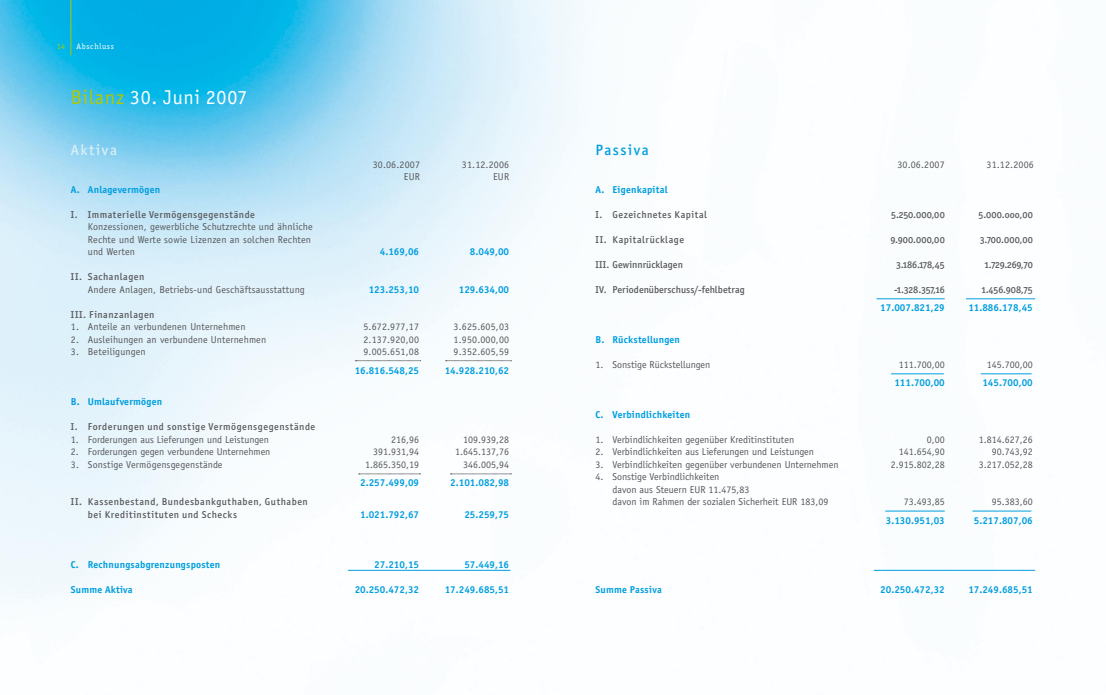
<style>
.page{position:relative;width:1106px;height:695px;background:#fff}
.page>*{position:absolute;margin:0;border:0;box-sizing:border-box;transform-origin:0 0}
.t1{font:20px "Officina San ITC";letter-spacing:.04em;color:#fff}
.t2{font:500 15px "Officina San ITC";letter-spacing:.1em;color:#009ee0}
.t3{font:500 15px "Officina San ITC";letter-spacing:.1em;color:#d7eef8}
.t4{font:10px/12.5px "Officina Sans";color:#58585a}
.t5{font:700 10px "Officina Sans";color:#009ee0}
.t6{font:10px/12.5px "Officina San ITC Medium OS";letter-spacing:.05em;color:#58585a}
.t7{font:10px "Officina San ITC Bold OS";letter-spacing:.025em;color:#009ee0}
.t8{font:10px "Officina Ser ITC Medium OS";color:#58585a}
.t9{font:10px "Officina San ITC Medium OS";letter-spacing:.01em;color:#58585a}
.t10{font:10px "Officina San ITC Medium OS";letter-spacing:.005em;color:#58585a}
.t11{font:8px "Officina Ser ITC";letter-spacing:.075em;color:#fff}
.t12{font:8px "Officina Ser ITC";color:#b1c800}
.s1{color:#b1c800}
</style>
<div class="page">
<img style="left:0;top:0;width:1036px;height:599px">
<svg style="left:355px;top:360px;width:66px;height:1px"></svg>
<svg style="left:445px;top:360px;width:66px;height:1px"></svg>
<hr style="left:348px;top:570px;width:162px;height:1px;background:#009ee0">
<hr style="left:876px;top:298px;width:68px;height:1px;background:#009ee0">
<hr style="left:966px;top:298px;width:69px;height:1px;background:#009ee0">
<hr style="left:885px;top:510px;width:59px;height:1px;background:#009ee0">
<hr style="left:972px;top:510px;width:59px;height:1px;background:#009ee0">
<hr style="left:873px;top:570px;width:162px;height:1px;background:#009ee0">
<svg style="left:359px;top:473px;width:62px;height:1px"></svg>
<svg style="left:450px;top:473px;width:61px;height:1px"></svg>
<hr style="left:891px;top:373px;width:52px;height:1px;background:#009ee0">
<hr style="left:980px;top:373px;width:51px;height:1px;background:#009ee0">
<hr style="left:71px;top:0;width:1px;height:55px;background:#b1c800">
<p class="t12" style="left:57px;top:41px;width:10px">14</p>
<p class="t11" style="left:77px;top:41px;width:39px">Abschluss</p>
<h1 class="t1" style="left:71px;top:86px;width:178px"><span class="s1">Bilanz</span> 30. Juni 2007</h1>
<h2 class="t3" style="left:71px;top:141px;width:48px">Aktiva</h2>
<h2 class="t2" style="left:595px;top:141px;width:55px">Passiva</h2>
<p class="t4" style="left:373px;top:158px;width:49px">30.06.2007</p>
<p class="t4" style="left:462px;top:158px;width:49px">31.12.2006</p>
<p class="t4" style="left:404px;top:170px;width:18px">EUR</p>
<p class="t4" style="left:493px;top:170px;width:18px">EUR</p>
<p class="t7" style="left:71px;top:183px;width:91px">A. Anlagevermögen</p>
<p class="t6" style="left:71px;top:208px;width:185px">I. Immaterielle Vermögensgegenstände</p>
<p class="t4" style="left:88px;top:220px;width:226px">Konzessionen, gewerbliche Schutzrechte und ähnliche<br>Rechte und Werte sowie Lizenzen an solchen Rechten und Werten</p>
<p class="t6" style="left:71px;top:270px;width:75px">II. Sachanlagen</p>
<p class="t4" style="left:88px;top:283px;width:218px">Andere Anlagen, Betriebs-und Geschäftsausstattung</p>
<p class="t6" style="left:71px;top:308px;width:85px">III. Finanzanlagen</p>
<p class="t4" style="left:71px;top:320px;width:176px">1. Anteile an verbundenen Unternehmen</p>
<p class="t4" style="left:71px;top:333px;width:197px">2. Ausleihungen an verbundene Unternehmen</p>
<p class="t4" style="left:71px;top:345px;width:76px">3. Beteiligungen</p>
<p class="t7" style="left:71px;top:395px;width:93px">B. Umlaufvermögen</p>
<p class="t6" style="left:71px;top:420px;width:246px">I. Forderungen und sonstige Vermögensgegenstände</p>
<p class="t4" style="left:71px;top:433px;width:200px">1. Forderungen aus Lieferungen und Leistungen</p>
<p class="t4" style="left:71px;top:445px;width:201px">2. Forderungen gegen verbundene Unternehmen</p>
<p class="t4" style="left:71px;top:458px;width:153px">3. Sonstige Vermögensgegenstände</p>
<p class="t6" style="left:88px;top:495px;width:221px;text-indent:-17px">II. Kassenbestand, Bundesbankguthaben, Guthaben bei Kreditinstituten und Schecks</p>
<p class="t7" style="left:71px;top:558px;width:151px">C. Rechnungsabgrenzungsposten</p>
<p class="t7" style="left:71px;top:583px;width:63px">Summe Aktiva</p>
<p class="t5" style="left:380px;top:245px;width:41px">4.169,06</p>
<p class="t5" style="left:470px;top:245px;width:41px">8.049,00</p>
<p class="t5" style="left:369px;top:283px;width:52px">123.253,10</p>
<p class="t5" style="left:459px;top:283px;width:52px">129.634,00</p>
<p class="t4" style="left:363px;top:320px;width:57px">5.672.977,17</p>
<p class="t4" style="left:453px;top:320px;width:57px">3.625.605,03</p>
<p class="t4" style="left:363px;top:333px;width:57px">2.137.920,00</p>
<p class="t4" style="left:453px;top:333px;width:57px">1.950.000,00</p>
<p class="t4" style="left:363px;top:345px;width:57px">9.005.651,08</p>
<p class="t4" style="left:453px;top:345px;width:57px">9.352.605,59</p>
<p class="t5" style="left:355px;top:364px;width:66px">16.816.548,25</p>
<p class="t5" style="left:445px;top:364px;width:66px">14.928.210,62</p>
<p class="t4" style="left:391px;top:433px;width:29px">216,96</p>
<p class="t4" style="left:463px;top:433px;width:47px">109.939,28</p>
<p class="t4" style="left:373px;top:445px;width:47px">391.931,94</p>
<p class="t4" style="left:455px;top:445px;width:55px">1.645.137,76</p>
<p class="t4" style="left:365px;top:458px;width:55px">1.865.350,19</p>
<p class="t4" style="left:463px;top:458px;width:47px">346.005,94</p>
<p class="t5" style="left:360px;top:476px;width:60px">2.257.499,09</p>
<p class="t5" style="left:450px;top:476px;width:60px">2.101.082,98</p>
<p class="t5" style="left:360px;top:508px;width:60px">1.021.792,67</p>
<p class="t5" style="left:464px;top:508px;width:46px">25.259,75</p>
<p class="t5" style="left:374px;top:558px;width:46px">27.210,15</p>
<p class="t5" style="left:464px;top:558px;width:46px">57.449,16</p>
<p class="t5" style="left:355px;top:583px;width:66px">20.250.472,32</p>
<p class="t5" style="left:445px;top:583px;width:66px">17.249.685,51</p>
<p class="t7" style="left:595px;top:183px;width:73px">A. Eigenkapital</p>
<p class="t6" style="left:595px;top:208px;width:113px">I. Gezeichnetes Kapital</p>
<p class="t6" style="left:595px;top:233px;width:90px">II. Kapitalrücklage</p>
<p class="t10" style="left:595px;top:258px;width:89px">III. Gewinnrücklagen</p>
<p class="t9" style="left:595px;top:283px;width:151px">IV. Periodenüberschuss/-fehlbetrag</p>
<p class="t7" style="left:595px;top:333px;width:86px">B. Rückstellungen</p>
<p class="t4" style="left:595px;top:358px;width:116px">1. Sonstige Rückstellungen</p>
<p class="t7" style="left:595px;top:408px;width:96px">C. Verbindlichkeiten</p>
<p class="t4" style="left:595px;top:433px;width:200px">1. Verbindlichkeiten gegenüber Kreditinstituten</p>
<p class="t4" style="left:595px;top:445px;width:220px">2. Verbindlichkeiten aus Lieferungen und Leistungen</p>
<p class="t4" style="left:595px;top:458px;width:244px">3. Verbindlichkeiten gegenüber verbundenen Unternehmen</p>
<p class="t4" style="left:612px;top:470px;width:217px;text-indent:-17px">4. Sonstige Verbindlichkeiten<br>davon aus Steuern EUR 11.475,83<br>davon im Rahmen der sozialen Sicherheit EUR 183,09</p>
<p class="t7" style="left:595px;top:583px;width:68px">Summe Passiva</p>
<p class="t4" style="left:897px;top:158px;width:49px">30.06.2007</p>
<p class="t4" style="left:986px;top:158px;width:49px">31.12.2006</p>
<p class="t8" style="left:891px;top:208px;width:55px">5.250.000,00</p>
<p class="t8" style="left:978px;top:208px;width:56px">5.000.ooo,00</p>
<p class="t8" style="left:890px;top:233px;width:56px">9.900.000,00</p>
<p class="t8" style="left:980px;top:233px;width:54px">3.700.000,00</p>
<p class="t8" style="left:896px;top:258px;width:50px">3.186.178,45</p>
<p class="t8" style="left:984px;top:258px;width:50px">1.729.269,70</p>
<p class="t8" style="left:894px;top:283px;width:52px">-1.328.357,16</p>
<p class="t8" style="left:981px;top:283px;width:53px">1.456.908,75</p>
<p class="t5" style="left:880px;top:301px;width:66px">17.007.821,29</p>
<p class="t5" style="left:968px;top:301px;width:66px">11.886.178,45</p>
<p class="t4" style="left:898px;top:358px;width:47px">111.700,00</p>
<p class="t4" style="left:986px;top:358px;width:47px">145.700,00</p>
<p class="t5" style="left:894px;top:376px;width:52px">111.700,00</p>
<p class="t5" style="left:982px;top:376px;width:52px">145.700,00</p>
<p class="t4" style="left:926px;top:433px;width:19px">0,00</p>
<p class="t4" style="left:979px;top:433px;width:55px">1.814.627,26</p>
<p class="t4" style="left:898px;top:445px;width:47px">141.654,90</p>
<p class="t4" style="left:991px;top:445px;width:42px">90.743,92</p>
<p class="t4" style="left:891px;top:458px;width:55px">2.915.802,28</p>
<p class="t4" style="left:979px;top:458px;width:55px">3.217.052,28</p>
<p class="t4" style="left:903px;top:495px;width:42px">73.493,85</p>
<p class="t4" style="left:991px;top:495px;width:42px">95.383,60</p>
<p class="t5" style="left:885px;top:514px;width:60px">3.130.951,03</p>
<p class="t5" style="left:973px;top:514px;width:60px">5.217.807,06</p>
<p class="t5" style="left:880px;top:583px;width:66px">20.250.472,32</p>
<p class="t5" style="left:968px;top:583px;width:66px">17.249.685,51</p>
</div>
